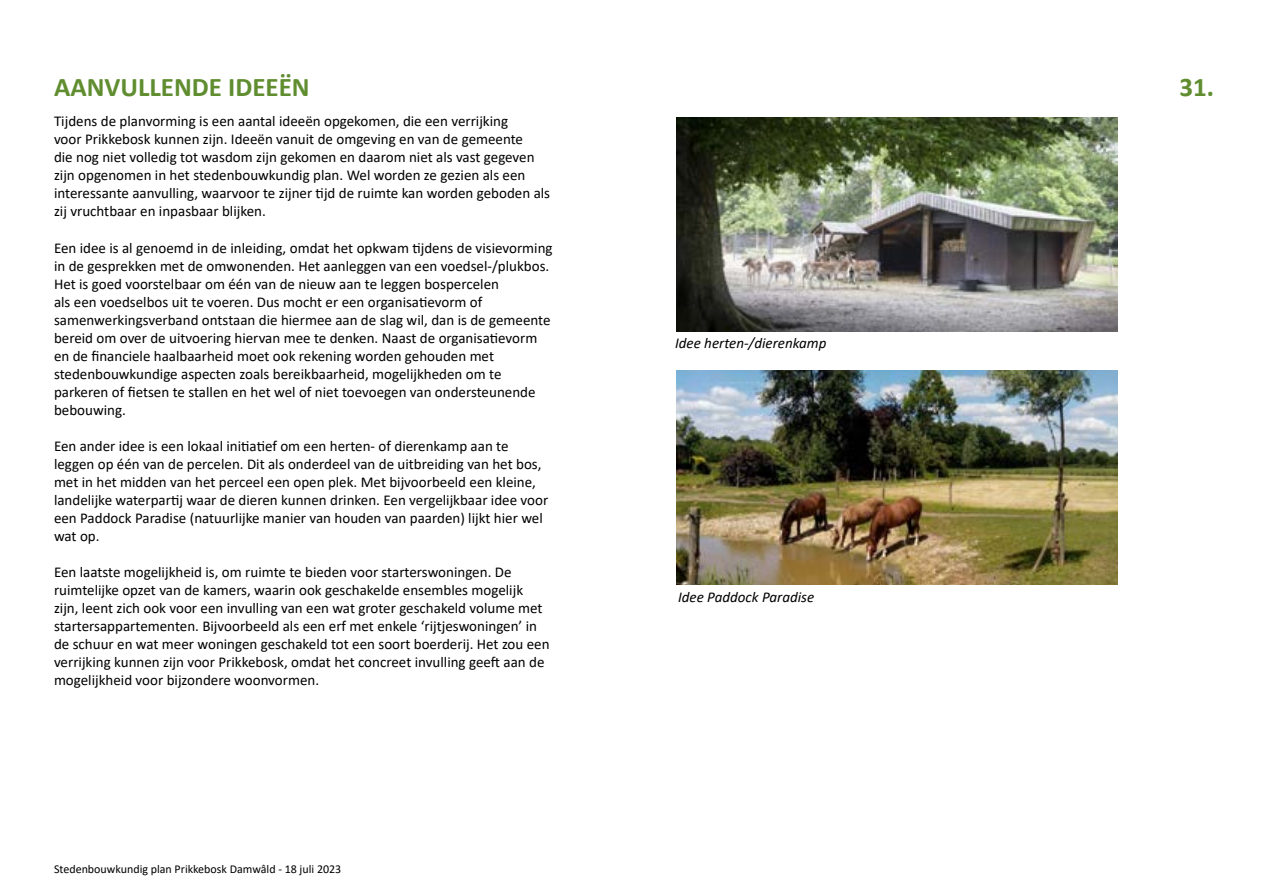
<style>
.page{position:relative;width:1263px;height:893px;background:#fff}
.page>*{position:absolute;margin:0;border:0;box-sizing:border-box;transform-origin:0 0}
.t1{font:700 27px "Calibri";color:#5f8d2f}
.t2{font:15px/18px "Calibri";color:#000}
.t3{font:italic 15px "Calibri";color:#000}
.t4{font:12px "Calibri";color:#000}
</style>
<div class="page">
<img style="left:677px;top:118px;width:441px;height:213px">
<img style="left:676px;top:370px;width:442px;height:214px">
<h1 class="t1" style="left:54px;top:68px;width:257px">AANVULLENDE IDEEËN</h1>
<h1 class="t1" style="left:1179px;top:68px;width:36px">31.</h1>
<p class="t2" style="left:54px;top:112px;width:498px">Tijdens de planvorming is een aantal ideeën opgekomen, die een verrijking<br>voor Prikkebosk kunnen zijn. Ideeën vanuit de omgeving en van de gemeente<br>die nog niet volledig tot wasdom zijn gekomen en daarom niet als vast gegeven zijn opgenomen in het stedenbouwkundig plan. Wel worden ze gezien als een interessante aanvulling, waarvoor te zijner tijd de ruimte kan worden geboden als zij vruchtbaar en inpasbaar blijken.</p>
<p class="t2" style="left:54px;top:238px;width:500px">Een idee is al genoemd in de inleiding, omdat het opkwam tijdens de visievorming in de gesprekken met de omwonenden. Het aanleggen van een voedsel-/plukbos.<br>Het is goed voorstelbaar om één van de nieuw aan te leggen bospercelen<br>als een voedselbos uit te voeren. Dus mocht er een organisatievorm of samenwerkingsverband ontstaan die hiermee aan de slag wil, dan is de gemeente bereid om over de uitvoering hiervan mee te denken. Naast de organisatievorm en de financiele haalbaarheid moet ook rekening worden gehouden met stedenbouwkundige aspecten zoals bereikbaarheid, mogelijkheden om te parkeren of fietsen te stallen en het wel of niet toevoegen van ondersteunende bebouwing.</p>
<p class="t2" style="left:54px;top:436px;width:496px">Een ander idee is een lokaal initiatief om een herten- of dierenkamp aan te leggen op één van de percelen. Dit als onderdeel van de uitbreiding van het bos, met in het midden van het perceel een open plek. Met bijvoorbeeld een kleine, landelijke waterpartij waar de dieren kunnen drinken. Een vergelijkbaar idee voor een Paddock Paradise (natuurlijke manier van houden van paarden) lijkt hier wel wat op.</p>
<p class="t2" style="left:54px;top:562px;width:497px">Een laatste mogelijkheid is, om ruimte te bieden voor starterswoningen. De ruimtelijke opzet van de kamers, waarin ook geschakelde ensembles mogelijk zijn, leent zich ook voor een invulling van een wat groter geschakeld volume met startersappartementen. Bijvoorbeeld als een erf met enkele ‘rijtjeswoningen’ in de schuur en wat meer woningen geschakeld tot een soort boerderij. Het zou een verrijking kunnen zijn voor Prikkebosk, omdat het concreet invulling geeft aan de mogelijkheid voor bijzondere woonvormen.</p>
<p class="t4" style="left:54px;top:861px;width:289px">Stedenbouwkundig plan Prikkebosk Damwâld - 18 juli 2023</p>
<p class="t3" style="left:675px;top:332px;width:153px">Idee herten-/dierenkamp</p>
<p class="t3" style="left:678px;top:587px;width:138px">Idee Paddock Paradise</p>
</div>
